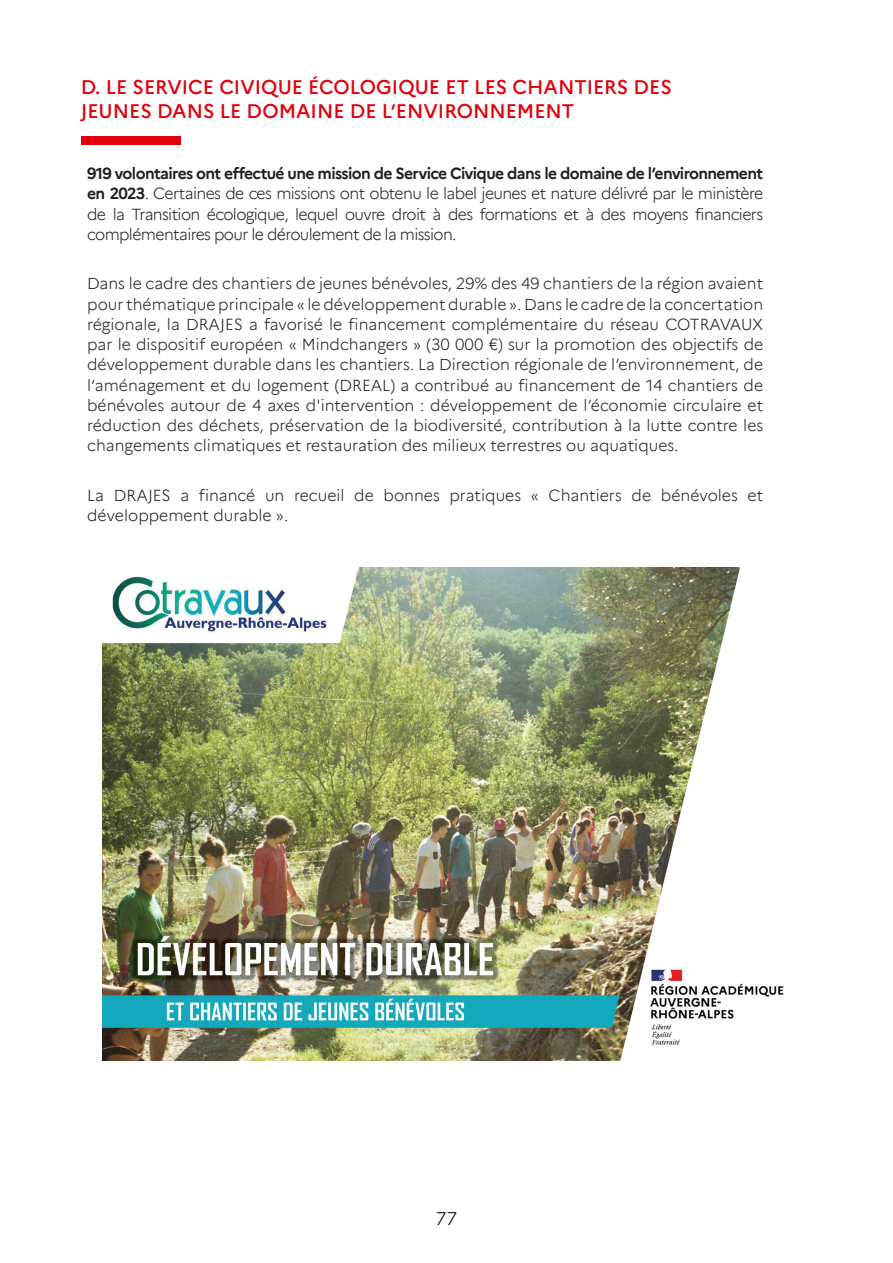
<style>
.page{position:relative;width:893px;height:1263px;background:#fff}
.page>*{position:absolute;margin:0;border:0;box-sizing:border-box;transform-origin:0 0}
.TITRE_2_BLEU{font:500 19.5px/23.4px "Marianne";color:#e3000b}
.t1{font:300 18px "Marianne";color:#030505}
.Textes_courant{font:300 15.75px/20.2px "Marianne";color:#231f20;text-align:justify}
.s1{font-weight:700}
</style>
<div class="page">
<div style="left:81px;top:137px;width:100px;height:8px;background:#e3000b"></div>
<img style="left:103px;top:567px;width:681px;height:493px">
<p class="TITRE_2_BLEU" style="left:81px;top:74px;width:592px">D. LE SERVICE CIVIQUE ÉCOLOGIQUE ET LES CHANTIERS DES<br>JEUNES DANS LE DOMAINE DE L’ENVIRONNEMENT</p>
<p class="Textes_courant" style="left:87px;top:162px;width:678px"><span class="s1">919 volontaires ont effectué une mission de Service Civique dans le domaine de l’environnement en 2023</span>. Certaines de ces missions ont obtenu le label jeunes et nature délivré par le ministère de la Transition écologique, lequel ouvre droit à des formations et à des moyens financiers complémentaires pour le déroulement de la mission.</p>
<p class="Textes_courant" style="left:87px;top:272px;width:678px">Dans le cadre des chantiers de jeunes bénévoles, 29% des 49 chantiers de la région avaient pour thématique principale « le développement durable ». Dans le cadre de la concertation régionale, la DRAJES a favorisé le financement complémentaire du réseau COTRAVAUX par le dispositif européen « Mindchangers » (30 000 €) sur la promotion des objectifs de développement durable dans les chantiers. La Direction régionale de l’environnement, de l’aménagement et du logement (DREAL) a contribué au financement de 14 chantiers de bénévoles autour de 4 axes d'intervention : développement de l’économie circulaire et réduction des déchets, préservation de la biodiversité, contribution à la lutte contre les changements climatiques et restauration des milieux terrestres ou aquatiques.</p>
<p class="Textes_courant" style="left:87px;top:484px;width:678px">La DRAJES a financé un recueil de bonnes pratiques « Chantiers de bénévoles et développement durable ».</p>
<p class="t1" style="left:436px;top:1205px;width:23px">77</p>
</div>
